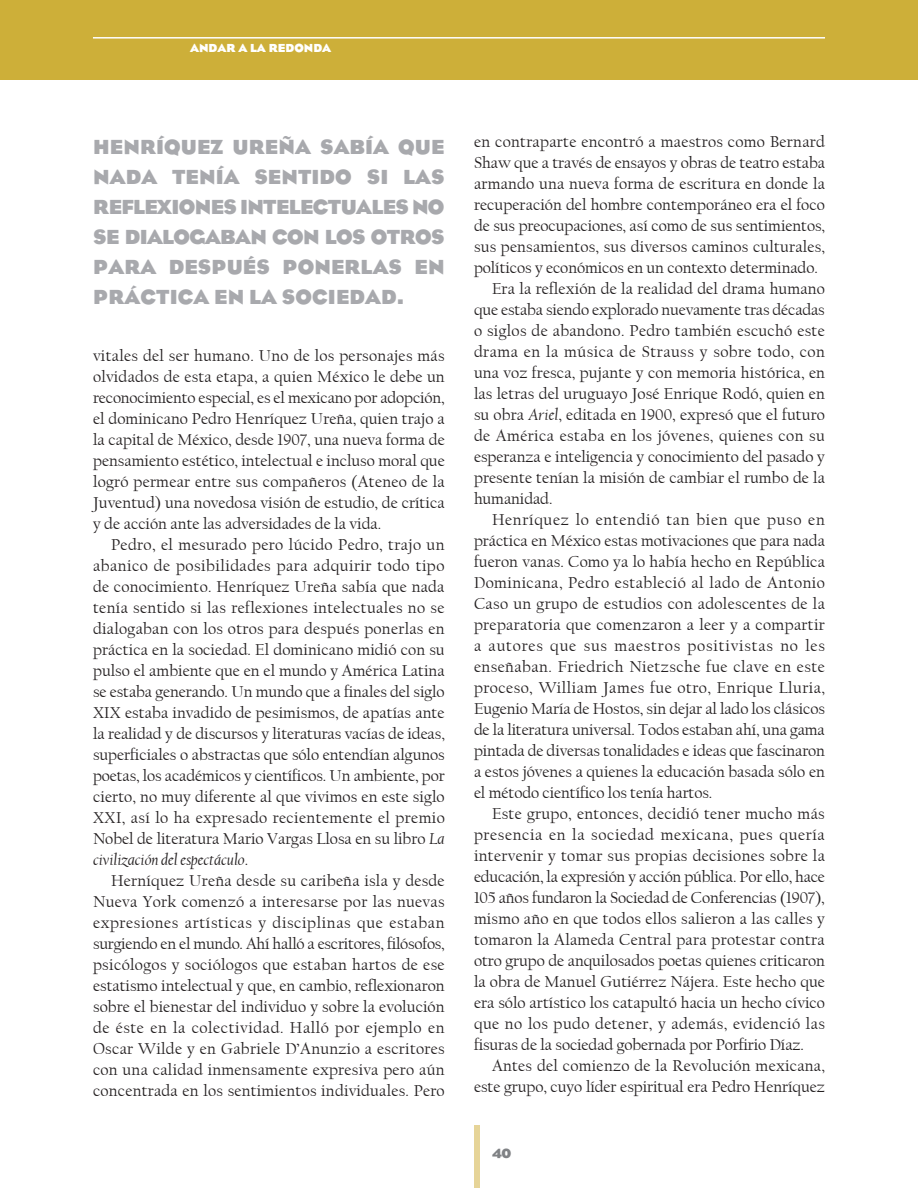
<style>
.page{position:relative;width:918px;height:1188px;background:#fff}
.page>*{position:absolute;margin:0;border:0;box-sizing:border-box;transform-origin:0 0}
.balazos{font:700 21px/30px "Eagle";letter-spacing:.005em;color:#a8a9ad;text-align:justify}
.t1{font:16.5px/21px "Californian FB";color:#231f20;text-align:justify}
.numeracíon{font:700 13.5px "Eagle";color:#808285}
.secciones{font:700 12px "Eagle";color:#fff}
.s1{font-style:italic}
</style>
<div class="page">
<div style="left:0;top:0;width:918px;height:80px;background:#cdaf39"></div>
<hr style="left:93px;top:37px;width:732px;height:2px;background:#fff">
<div style="left:474px;top:1125px;width:6px;height:63px;background:#e6d498"></div>
<p class="secciones" style="left:190px;top:42px;width:143px">ANDAR A LA REDONDA</p>
<p class="balazos" style="left:93px;top:132px;width:353px">HENRÍQUEZ UREÑA SABÍA QUE NADA TENÍA SENTIDO SI LAS REFLEXIONES INTELECTUALES NO SE DIALOGABAN CON LOS OTROS PARA DESPUÉS PONERLAS EN PRÁCTICA EN LA SOCIEDAD.</p>
<p class="t1" style="left:93px;top:345px;width:353px">vitales del ser humano. Uno de los personajes más olvidados de esta etapa, a quien México le debe un reconocimiento especial, es el mexicano por adopción, el dominicano Pedro Henríquez Ureña, quien trajo a la capital de México, desde 1907, una nueva forma de pensamiento estético, intelectual e incluso moral que logró permear entre sus compañeros (Ateneo de la Juventud) una novedosa visión de estudio, de crítica y de acción ante las adversidades de la vida.</p>
<p class="t1" style="left:93px;top:534px;width:353px;text-indent:18px">Pedro, el mesurado pero lúcido Pedro, trajo un abanico de posibilidades para adquirir todo tipo de conocimiento. Henríquez Ureña sabía que nada tenía sentido si las reflexiones intelectuales no se dialogaban con los otros para después ponerlas en práctica en la sociedad. El dominicano midió con su pulso el ambiente que en el mundo y América Latina se estaba generando. Un mundo que a finales del siglo XIX estaba invadido de pesimismos, de apatías ante la realidad y de discursos y literaturas vacías de ideas, superficiales o abstractas que sólo entendían algunos poetas, los académicos y científicos. Un ambiente, por cierto, no muy diferente al que vivimos en este siglo XXI, así lo ha expresado recientemente el premio Nobel de literatura Mario Vargas Llosa en su libro <span class="s1">La civilización del espectáculo</span>.</p>
<p class="t1" style="left:93px;top:870px;width:353px;text-indent:18px">Herníquez Ureña desde su caribeña isla y desde Nueva York comenzó a interesarse por las nuevas expresiones artísticas y disciplinas que estaban surgiendo en el mundo. Ahí halló a escritores, filósofos, psicólogos y sociólogos que estaban hartos de ese estatismo intelectual y que, en cambio, reflexionaron sobre el bienestar del individuo y sobre la evolución de éste en la colectividad. Halló por ejemplo en Oscar Wilde y en Gabriele D’Anunzio a escritores con una calidad inmensamente expresiva pero aún concentrada en los sentimientos individuales. Pero</p>
<p class="t1" style="left:474px;top:132px;width:353px">en contraparte encontró a maestros como Bernard Shaw que a través de ensayos y obras de teatro estaba armando una nueva forma de escritura en donde la recuperación del hombre contemporáneo era el foco de sus preocupaciones, así como de sus sentimientos, sus pensamientos, sus diversos caminos culturales, políticos y económicos en un contexto determinado.</p>
<p class="t1" style="left:474px;top:279px;width:353px;text-indent:18px">Era la reflexión de la realidad del drama humano que estaba siendo explorado nuevamente tras décadas o siglos de abandono. Pedro también escuchó este drama en la música de Strauss y sobre todo, con una voz fresca, pujante y con memoria histórica, en las letras del uruguayo José Enrique Rodó, quien en su obra <span class="s1">Ariel</span>, editada en 1900, expresó que el futuro de América estaba en los jóvenes, quienes con su esperanza e inteligencia y conocimiento del pasado y presente tenían la misión de cambiar el rumbo de la humanidad.</p>
<p class="t1" style="left:474px;top:510px;width:353px;text-indent:18px">Henríquez lo entendió tan bien que puso en práctica en México estas motivaciones que para nada fueron vanas. Como ya lo había hecho en República Dominicana, Pedro estableció al lado de Antonio Caso un grupo de estudios con adolescentes de la preparatoria que comenzaron a leer y a compartir a autores que sus maestros positivistas no les enseñaban. Friedrich Nietzsche fue clave en este proceso, William James fue otro, Enrique Lluria, Eugenio María de Hostos, sin dejar al lado los clásicos de la literatura universal. Todos estaban ahí, una gama pintada de diversas tonalidades e ideas que fascinaron a estos jóvenes a quienes la educación basada sólo en el método científico los tenía hartos.</p>
<p class="t1" style="left:474px;top:804px;width:353px;text-indent:18px">Este grupo, entonces, decidió tener mucho más presencia en la sociedad mexicana, pues quería intervenir y tomar sus propias decisiones sobre la educación, la expresión y acción pública. Por ello, hace 105 años fundaron la Sociedad de Conferencias (1907), mismo año en que todos ellos salieron a las calles y tomaron la Alameda Central para protestar contra otro grupo de anquilosados poetas quienes criticaron la obra de Manuel Gutiérrez Nájera. Este hecho que era sólo artístico los catapultó hacia un hecho cívico que no los pudo detener, y además, evidenció las fisuras de la sociedad gobernada por Porfirio Díaz.</p>
<p class="t1" style="left:474px;top:1056px;width:353px;text-align:right">Antes del comienzo de la Revolución mexicana, este grupo, cuyo líder espiritual era Pedro Henríquez</p>
<p class="numeracíon" style="left:492px;top:1146px;width:21px">40</p>
</div>
